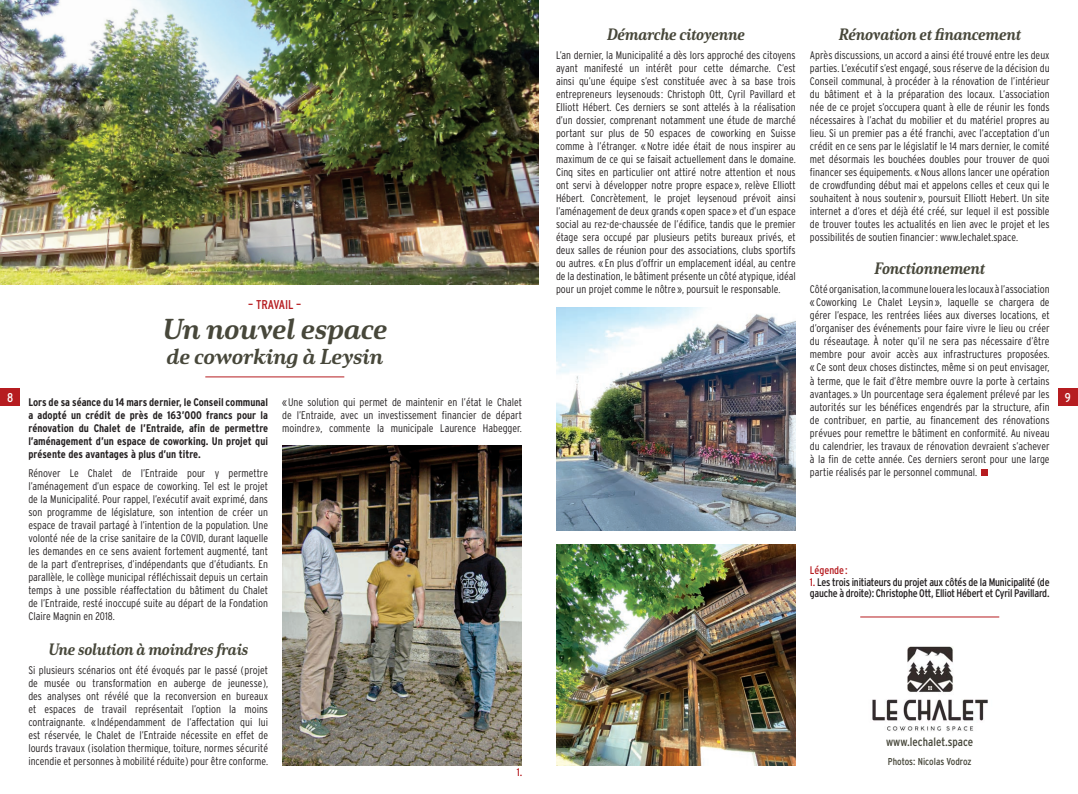
<style>
.page{position:relative;width:1078px;height:794px;background:#fff}
.page>*{position:absolute;margin:0;border:0;box-sizing:border-box;transform-origin:0 0}
.t1{font:28px "Solitas Serif Ext Ex B It";color:#47473a}
.t2{font:21px "Solitas Serif Ext Ex B It";color:#47473a}
.t3{font:16px "Solitas Serif Con Ex B It";color:#47473a}
.t4{font:12.7px "Interstate Condensed";letter-spacing:-.005em;color:#b61c20}
.t5{font:12.7px "Interstate Condensed";color:#fff}
.t6{font:12px "Interstate Condensed";color:#47473a}
.t7{font:300 11px/13px "Interstate Condensed";color:#231f20;text-align:justify}
.t8{font:700 11px/13px "Interstate Condensed";color:#231f20;text-align:justify}
.t9{font:11px/11px "Interstate Condensed";letter-spacing:-.02em;color:#231f20}
.t10{font:11px "Interstate Condensed";color:#b61c20}
.t11{font:10px "Interstate Condensed";color:#47473a}
.s1{color:#b61c20}
</style>
<div class="page">
<img style="left:0;top:0;width:539px;height:285px">
<div style="left:0;top:388px;width:20px;height:17px;background:#b61c20"></div>
<hr style="left:205px;top:376px;width:139px;height:1px;background:#b61c20">
<div style="left:1057px;top:388px;width:20px;height:17px;background:#b61c20"></div>
<svg style="left:981px;top:469px;width:6px;height:6px"></svg>
<img style="left:282px;top:445px;width:240px;height:320px">
<img style="left:872px;top:646px;width:116px;height:85px">
<hr style="left:860px;top:616px;width:139px;height:1px;background:#b61c20">
<img style="left:556px;top:308px;width:239px;height:222px">
<img style="left:556px;top:544px;width:239px;height:221px">
<p class="t5" style="left:7px;top:390px;width:8px">8</p>
<p class="t4" style="left:248px;top:297px;width:55px">– TRAVAIL –</p>
<p class="t1" style="left:162px;top:312px;width:226px">Un nouvel espace</p>
<p class="t2" style="left:166px;top:343px;width:218px">de coworking à Leysin</p>
<p class="t8" style="left:28px;top:395px;width:241px">Lors de sa séance du 14 mars dernier, le Conseil communal a adopté un crédit de près de 163’000 francs pour la rénovation du Chalet de l’Entraide, afin de permettre l’aménagement d’un espace de coworking. Un projet qui présente des avantages à plus d’un titre.</p>
<p class="t7" style="left:28px;top:466px;width:241px">Rénover Le Chalet de l’Entraide pour y permettre l’aménagement d’un espace de coworking. Tel est le projet de la Municipalité. Pour rappel, l’exécutif avait exprimé, dans son programme de législature, son intention de créer un espace de travail partagé à l’intention de la population. Une volonté née de la crise sanitaire de la COVID, durant laquelle les demandes en ce sens avaient fortement augmenté, tant de la part d’entreprises, d’indépendants que d’étudiants. En parallèle, le collège municipal réfléchissait depuis un certain temps à une possible réaffectation du bâtiment du Chalet de l’Entraide, resté inoccupé suite au départ de la Fondation Claire Magnin en 2018.</p>
<p class="t3" style="left:48px;top:639px;width:201px">Une solution à moindres frais</p>
<p class="t7" style="left:28px;top:663px;width:241px">Si plusieurs scénarios ont été évoqués par le passé (projet de musée ou transformation en auberge de jeunesse), des analyses ont révélé que la reconversion en bureaux et espaces de travail représentait l’option la moins contraignante. «Indépendamment de l’affectation qui lui est réservée, le Chalet de l’Entraide nécessite en effet de lourds travaux (isolation thermique, toiture, normes sécurité incendie et personnes à mobilité réduite) pour être conforme.</p>
<p class="t7" style="left:282px;top:395px;width:241px">«Une solution qui permet de maintenir en l’état le Chalet de l’Entraide, avec un investissement financier de départ moindre», commente la municipale Laurence Habegger.</p>
<p class="t10" style="left:516px;top:766px;width:7px">1.</p>
<p class="t3" style="left:607px;top:25px;width:139px">Démarche citoyenne</p>
<p class="t7" style="left:556px;top:49px;width:241px">L’an dernier, la Municipalité a dès lors approché des citoyens ayant manifesté un intérêt pour cette démarche. C’est ainsi qu’une équipe s’est constituée avec à sa base trois entrepreneurs leysenouds: Christoph Ott, Cyril Pavillard et Elliott Hébert. Ces derniers se sont attelés à la réalisation d’un dossier, comprenant notamment une étude de marché portant sur plus de 50 espaces de coworking en Suisse comme à l’étranger. «Notre idée était de nous inspirer au maximum de ce qui se faisait actuellement dans le domaine.<br>Cinq sites en particulier ont attiré notre attention et nous ont servi à développer notre propre espace», relève Elliott Hébert. Concrètement, le projet leysenoud prévoit ainsi l’aménagement de deux grands «open space » et d’un espace social au rez-de-chaussée de l’édifice, tandis que le premier étage sera occupé par plusieurs petits bureaux privés, et deux salles de réunion pour des associations, clubs sportifs ou autres. « En plus d’offrir un emplacement idéal, au centre de la destination, le bâtiment présente un côté atypique, idéal pour un projet comme le nôtre», poursuit le responsable.</p>
<p class="t3" style="left:838px;top:25px;width:183px">Rénovation et financement</p>
<p class="t7" style="left:809px;top:49px;width:241px">Après discussions, un accord a ainsi été trouvé entre les deux parties. L’exécutif s’est engagé, sous réserve de la décision du Conseil communal, à procéder à la rénovation de l’intérieur du bâtiment et à la préparation des locaux. L’association née de ce projet s’occupera quant à elle de réunir les fonds nécessaires à l’achat du mobilier et du matériel propres au lieu. Si un premier pas a été franchi, avec l’acceptation d’un crédit en ce sens par le législatif le 14 mars dernier, le comité met désormais les bouchées doubles pour trouver de quoi financer ses équipements. « Nous allons lancer une opération de crowdfunding début mai et appelons celles et ceux qui le souhaitent à nous soutenir», poursuit Elliott Hebert. Un site internet a d’ores et déjà été créé, sur lequel il est possible de trouver toutes les actualités en lien avec le projet et les possibilités de soutien financier: www.lechalet.space.</p>
<p class="t3" style="left:874px;top:259px;width:112px">Fonctionnement</p>
<p class="t7" style="left:809px;top:283px;width:241px">Côté organisation, la commune louera les locaux à l’association « Coworking Le Chalet Leysin », laquelle se chargera de gérer l’espace, les rentrées liées aux diverses locations, et d’organiser des événements pour faire vivre le lieu ou créer du réseautage. À noter qu’il ne sera pas nécessaire d’être membre pour avoir accès aux infrastructures proposées. « Ce sont deux choses distinctes, même si on peut envisager, à terme, que le fait d’être membre ouvre la porte à certains avantages. » Un pourcentage sera également prélevé par les autorités sur les bénéfices engendrés par la structure, afin de contribuer, en partie, au financement des rénovations prévues pour remettre le bâtiment en conformité. Au niveau du calendrier, les travaux de rénovation devraient s’achever à la fin de cette année. Ces derniers seront pour une large partie réalisés par le personnel communal.</p>
<p class="t5" style="left:1064px;top:390px;width:7px">9</p>
<p class="t10" style="left:809px;top:564px;width:39px">Légende:</p>
<p class="t9" style="left:809px;top:576px;width:241px"><span class="s1">1.</span> Les trois initiateurs du projet aux côtés de la Municipalité (de gauche à droite): Christophe Ott, Elliot Hébert et Cyril Pavillard.</p>
<p class="t6" style="left:885px;top:735px;width:89px">www.lechalet.space</p>
<p class="t11" style="left:887px;top:756px;width:85px">Photos: Nicolas Vodroz</p>
</div>
